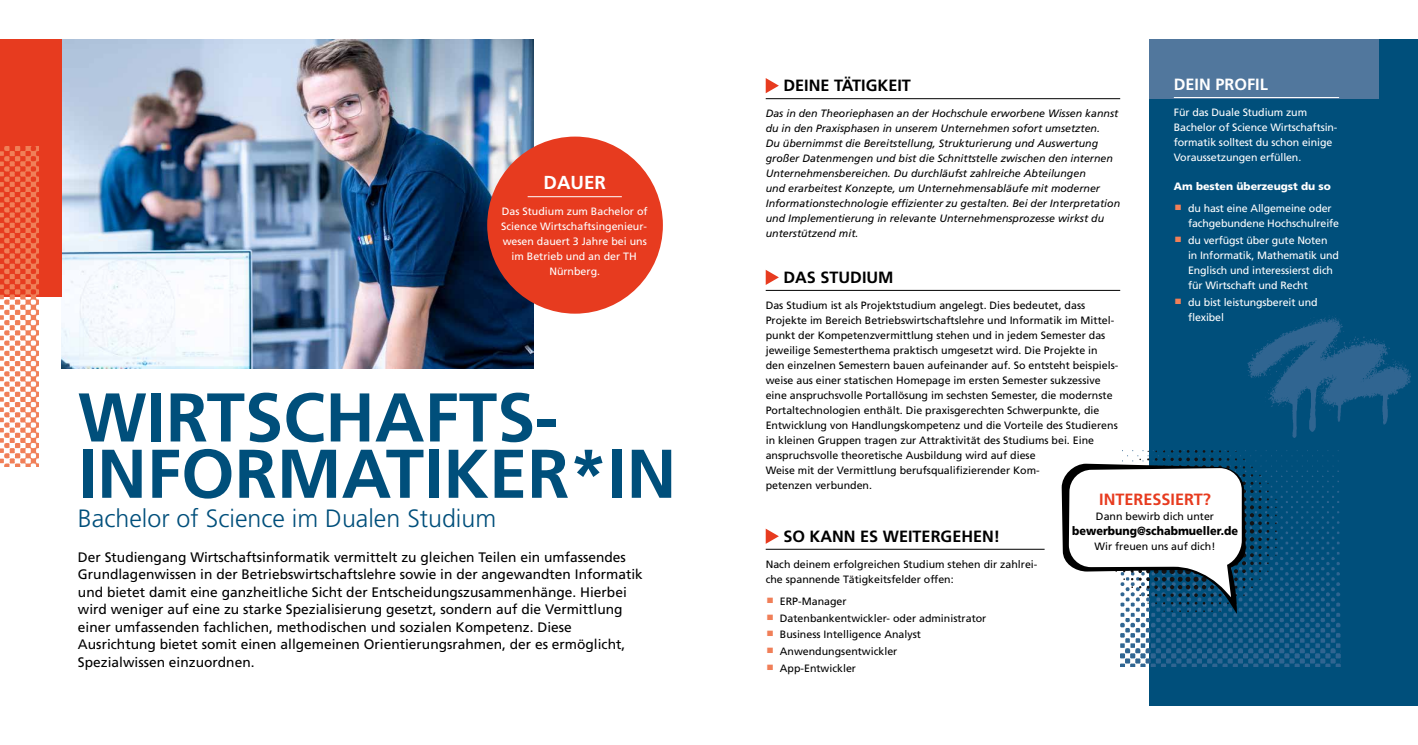
<style>
.page{position:relative;width:1418px;height:745px;background:#fff}
.page>*{position:absolute;margin:0;border:0;box-sizing:border-box;transform-origin:0 0}
.t1{font:700 68.75px/56.2px "Frutiger LT Std";color:#004f7b}
.t2{font:900 26.25px "Arial";color:#f07f58}
.t3{font:300 25px "Frutiger LT Std";color:#004f7b}
.t4{font:700 18.75px "Frutiger LT Std";color:#fff}
.t5{font:700 16.25px "Frutiger LT Std";color:#000}
.t6{font:700 16.25px "Frutiger LT Std";color:#e73b1f}
.t7{font:700 16.25px "Frutiger LT Std";color:#fff}
.t8{font:13.75px/17.5px "Frutiger LT Std";color:#000}
.t9{font:900 11.88px "Frutiger LT Std";color:#000;scale:.92 1}
.t10{font:10.62px/15px "Frutiger LT Std";color:#000}
.t11{font:italic 10.62px/15px "Frutiger LT Std";color:#000}
.t12{font:10.62px/15px "Frutiger LT Std";letter-spacing:-.01em;color:#fff}
.t13{font:900 10.62px "Frutiger LT Std";color:#fff}
</style>
<div class="page">
<img style="left:62px;top:39px;width:471px;height:330px">
<div style="left:1149px;top:39px;width:268px;height:666px;background:#004f7b"></div>
<div style="left:1149px;top:39px;width:229px;height:59px;background:#51779d"></div>
<img style="left:1120px;top:450px;width:219px;height:216px">
<div style="left:0;top:39px;width:61px;height:257px;background:#e73b1f"></div>
<img style="left:0;top:147px;width:39px;height:319px">
<img style="left:1247px;top:316px;width:163px;height:121px">
<hr style="left:765px;top:98px;width:355px;height:1px;background:#000">
<svg style="left:765px;top:78px;width:14px;height:15px"></svg>
<hr style="left:765px;top:290px;width:355px;height:1px;background:#000">
<svg style="left:765px;top:270px;width:14px;height:15px"></svg>
<hr style="left:765px;top:548px;width:279px;height:1px;background:#000">
<svg style="left:765px;top:528px;width:14px;height:15px"></svg>
<hr style="left:1173px;top:97px;width:165px;height:1px;background:#fff">
<div style="left:487px;top:136px;width:176px;height:177px;background:#e73b1f;border-radius:50%"></div>
<hr style="left:527px;top:196px;width:95px;height:1px;background:#fff">
<svg style="left:1061px;top:450px;width:215px;height:163px"></svg>
<h3 class="t4" style="left:543px;top:172px;width:64px">DAUER</h3>
<p class="t12" style="left:501px;top:204px;width:148px;text-align:center">Das Studium zum Bachelor of<br>Science Wirtschaftsingenieur&shy;wesen dauert 3 Jahre bei uns im Betrieb und an der TH<br>Nürnberg.</p>
<h1 class="t1" style="left:78px;top:389px;width:600px">WIRTSCHAFTS-<br>INFORMATIKER*IN</h1>
<h3 class="t3" style="left:78px;top:503px;width:420px">Bachelor of Science im Dualen Studium</h3>
<p class="t8" style="left:78px;top:548px;width:566px">Der Studiengang Wirtschaftsinformatik vermittelt zu gleichen Teilen ein umfassendes Grundlagenwissen in der Betriebswirtschaftslehre sowie in der angewandten Informatik und bietet damit eine ganzheitliche Sicht der Entscheidungszusammenhänge. Hierbei wird weniger auf eine zu starke Spezialisierung gesetzt, sondern auf die Vermittlung einer umfassenden fachlichen, methodischen und sozialen Kompetenz. Diese Ausrichtung bietet somit einen allgemeinen Orientierungsrahmen, der es ermöglicht, Spezialwissen einzuordnen.</p>
<h3 class="t5" style="left:783px;top:76px;width:129px">DEINE TÄTIGKEIT</h3>
<p class="t11" style="left:765px;top:106px;width:356px">Das in den Theoriephasen an der Hochschule erworbene Wissen kannst du in den Praxisphasen in unserem Unternehmen sofort umsetzten.<br>Du übernimmst die Bereitstellung, Strukturierung und Auswertung großer Datenmengen und bist die Schnittstelle zwischen den internen Unternehmensbereichen. Du durchläufst zahlreiche Abteilungen<br>und erarbeitest Konzepte, um Unternehmensabläufe mit moderner Informationstechnologie effizienter zu gestalten. Bei der Interpretation und Implementierung in relevante Unternehmensprozesse wirkst du unterstützend mit.</p>
<h3 class="t5" style="left:783px;top:268px;width:112px">DAS STUDIUM</h3>
<p class="t10" style="left:765px;top:297px;width:354px">Das Studium ist als Projektstudium angelegt. Dies bedeutet, dass Projekte im Bereich Betriebswirtschaftslehre und Informatik im Mittel&shy;punkt der Kompetenzvermittlung stehen und in jedem Semester das jeweilige Semesterthema praktisch umgesetzt wird. Die Projekte in den einzelnen Semestern bauen aufeinander auf. So entsteht beispiels&shy;weise aus einer statischen Homepage im ersten Semester sukzessive eine anspruchsvolle Portallösung im sechsten Semester, die modernste Portaltechnologien enthält. Die praxisgerechten Schwerpunkte, die Entwicklung von Handlungskompetenz und die Vorteile des Studierens in kleinen Gruppen tragen zur Attraktivität des Studiums bei. Eine anspruchsvolle theoretische Ausbildung wird auf diese<br>Weise mit der Vermittlung berufsqualifizierender Kom-<br>petenzen verbunden.</p>
<h3 class="t5" style="left:783px;top:526px;width:218px">SO KANN ES WEITERGEHEN!</h3>
<p class="t10" style="left:765px;top:556px;width:273px">Nach deinem erfolgreichen Studium stehen dir zahlrei&shy;che spannende Tätigkeitsfelder offen:</p>
<h2 class="t2" style="left:765px;top:581px;width:10px">∙</h2>
<p class="t10" style="left:780px;top:593px;width:68px">ERP-Manager</p>
<h2 class="t2" style="left:765px;top:597px;width:10px">∙</h2>
<p class="t10" style="left:780px;top:610px;width:208px">Datenbankentwickler- oder administrator</p>
<h2 class="t2" style="left:765px;top:614px;width:10px">∙</h2>
<p class="t10" style="left:780px;top:626px;width:143px">Business Intelligence Analyst</p>
<h2 class="t2" style="left:765px;top:631px;width:10px">∙</h2>
<p class="t10" style="left:780px;top:643px;width:119px">Anwendungsentwickler</p>
<h2 class="t2" style="left:765px;top:648px;width:10px">∙</h2>
<p class="t10" style="left:780px;top:660px;width:78px">App-Entwickler</p>
<h3 class="t7" style="left:1173px;top:75px;width:95px">DEIN PROFIL</h3>
<p class="t12" style="left:1173px;top:105px;width:165px">Für das Duale Studium zum<br>Bachelor of Science Wirtschaftsin&shy;formatik solltest du schon einige<br>Voraussetzungen erfüllen.</p>
<p class="t13" style="left:1173px;top:180px;width:159px">Am besten überzeugst du so</p>
<h2 class="t2" style="left:1173px;top:189px;width:10px">∙</h2>
<p class="t12" style="left:1187px;top:201px;width:153px">du hast eine Allgemeine oder fachgebundene Hochschulreife</p>
<h2 class="t2" style="left:1173px;top:220px;width:10px">∙</h2>
<p class="t12" style="left:1187px;top:233px;width:153px">du verfügst über gute Noten in Informatik, Mathematik und<br>Englisch und interessierst dich für Wirtschaft und Recht</p>
<h2 class="t2" style="left:1173px;top:282px;width:10px">∙</h2>
<p class="t12" style="left:1187px;top:294px;width:131px">du bist leistungsbereit und flexibel</p>
<h3 class="t6" style="left:1099px;top:489px;width:113px">INTERESSIERT?</h3>
<p class="t10" style="left:1095px;top:508px;width:120px">Dann bewirb dich unter</p>
<p class="t9" style="left:1072px;top:523px;width:182px">bewerbung@schabmueller.de</p>
<p class="t10" style="left:1094px;top:538px;width:123px">Wir freuen uns auf dich!</p>
</div>
